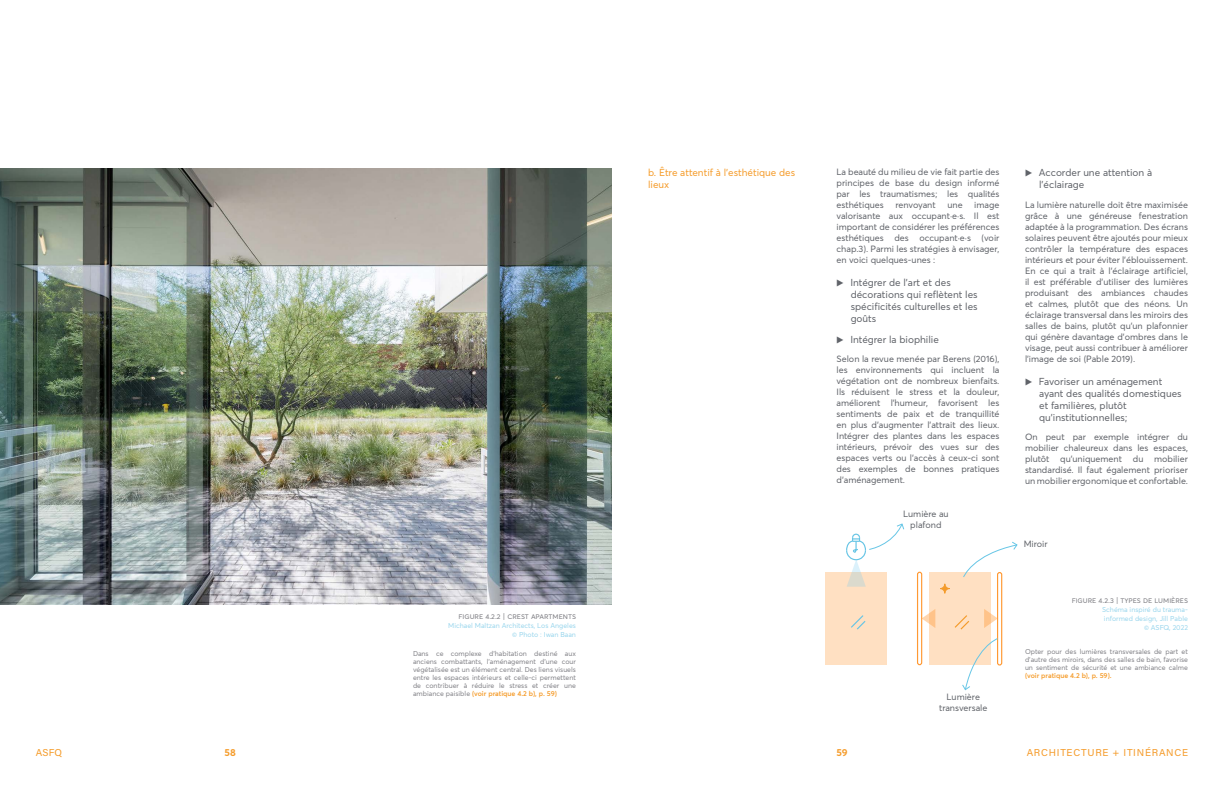
<style>
.page{position:relative;width:1224px;height:792px;background:#fff}
.page>*{position:absolute;margin:0;border:0;box-sizing:border-box;transform-origin:0 0}
.t1{font:10px/12px "Averta";color:#606369}
.t2{font:10px/12px "Averta";color:#f59c2b}
.t3{font:10px "Acumin Variable Concept";letter-spacing:.075em;color:#f59c2c}
.t4{font:10px "Acumin Variable Concept";color:#f59c2b}
.t5{font:700 10px "Averta";color:#f59c2b}
.t6{font:9px/11px "Averta";color:#606369;text-align:justify}
.t7{font:8px "Averta";color:#838388}
.t8{font:7px/8px "Averta";color:#838388;text-align:justify}
.t9{font:7px/9px "Averta";color:#9ad6ed;text-align:right}
.t10{font:600 7px "Averta";color:#f59c2b}
.s1{font-weight:600;color:#f59c2b}
.s2{font-weight:600;font-size:11px}
</style>
<div class="page">
<img style="left:0;top:168px;width:612px;height:436px">
<div style="left:825px;top:573px;width:62px;height:92px;background:#ffe0c2"></div>
<svg style="left:851px;top:615px;width:15px;height:15px"></svg>
<div style="left:929px;top:573px;width:62px;height:92px;background:#ffe0c2"></div>
<svg style="left:940px;top:584px;width:10px;height:9px"></svg>
<div style="left:940px;top:584px;width:10px;height:10px;border:1px solid #f49b2a;border-radius:50%"></div>
<svg style="left:954px;top:615px;width:16px;height:15px"></svg>
<div style="left:997px;top:572px;width:5px;height:94px;border:1px solid #f93;border-radius:2px"></div>
<div style="left:917px;top:572px;width:5px;height:93px;border:1px solid #f93;border-radius:2px"></div>
<svg style="left:922px;top:609px;width:13px;height:19px"></svg>
<svg style="left:984px;top:609px;width:14px;height:19px"></svg>
<svg style="left:845px;top:523px;width:60px;height:64px"></svg>
<svg style="left:962px;top:638px;width:36px;height:53px"></svg>
<svg style="left:963px;top:541px;width:55px;height:37px"></svg>
<p class="t7" style="left:459px;top:611px;width:78px">FIGURE 4.2.2 | Crest apar</p>
<p class="t7" style="left:549px;top:611px;width:29px">tments</p>
<p class="t9" style="left:448px;top:621px;width:129px">Michael Maltzan Architects, Los Angeles © Photo : Iwan Baan</p>
<p class="t8" style="left:413px;top:649px;width:165px">Dans ce complexe d’habitation destiné aux anciens combattants, l’aménagement d’une cour végétalisée est un élément central. Des liens visuels entre les espaces intérieurs et celle-ci permettent de contribuer à réduire le stress et créer une ambiance paisible <span class="s1">(voir pratique 4.2 b), p. 59)</span></p>
<p class="t2" style="left:648px;top:166px;width:149px">b. Être attentif à l’esthétique des lieux</p>
<p class="t6" style="left:837px;top:167px;width:165px">La beauté du milieu de vie fait partie des principes de base du design informé par les traumatismes ; les qualités esthétiques</p>
<p class="t6" style="left:837px;top:200px;width:165px;text-indent:138px">image valorisante aux occupant·e·s. Il est important de considérer les préférences esthétiques des occupant·e·s (voir chap.3). Parmi les stratégies à envisager, en voici quelques-unes :</p>
<p class="t1" style="left:851px;top:277px;width:129px;text-indent:-14px"><span class="s2">▶</span> Intégrer de l’art et des décorations qui reflètent les spécificités culturelles et les goûts</p>
<p class="t1" style="left:837px;top:333px;width:104px"><span class="s2">▶</span> Intégrer la biophilie</p>
<p class="t6" style="left:837px;top:354px;width:165px">Selon la revue menée par Berens (2016), les environnements qui incluent la végétation ont de nombreux bienfaits.<br>Ils réduisent le stress et la douleur, améliorent l’humeur, favorisent les sentiments de paix et de tranquillité en plus d’augmenter l’attrait des lieux.<br>Intégrer des plantes dans les espaces intérieurs, prévoir des vues sur des espaces verts ou l’accès à ceux-ci sont des exemples de bonnes pratiques d’aménagement.</p>
<p class="t6" style="left:896px;top:200px;width:42px">renvoyant</p>
<p class="t6" style="left:947px;top:200px;width:17px">une</p>
<p class="t6" style="left:903px;top:508px;width:47px;text-align:center">Lumière au plafond</p>
<p class="t6" style="left:939px;top:691px;width:50px;text-align:center">Lumière transversale</p>
<p class="t1" style="left:1039px;top:166px;width:114px;text-indent:-14px"><span class="s2">▶</span> Accorder une attention à l’éclairage</p>
<p class="t6" style="left:1025px;top:199px;width:165px">La lumière naturelle doit être maximisée grâce à une généreuse fenestration adaptée à la programmation. Des écrans solaires peuvent être ajoutés pour mieux contrôler la température des espaces intérieurs et pour éviter l’éblouissement.<br>En ce qui a trait à l’éclairage artificiel, il est préférable d’utiliser des lumières produisant des ambiances chaudes et calmes, plutôt que des néons. Un éclairage transversal dans les miroirs des salles de bains, plutôt qu’un plafonnier qui génère davantage d’ombres dans le visage, peut aussi contribuer à améliorer l’image de soi (Pable 2019).</p>
<p class="t1" style="left:1039px;top:375px;width:144px;text-indent:-14px"><span class="s2">▶</span> Favoriser un aménagement ayant des qualités domestiques et familières, plutôt qu’institutionnelles ;</p>
<p class="t6" style="left:1025px;top:431px;width:164px">On peut par exemple intégrer du mobilier chaleureux dans les espaces, plutôt qu’uniquement du mobilier standardisé. Il faut également prioriser un mobilier ergonomique et confortable.</p>
<p class="t6" style="left:1024px;top:539px;width:25px">Miroir</p>
<p class="t7" style="left:1072px;top:595px;width:118px">FIGURE 4.2.3 | Types de lu mi ères</p>
<p class="t9" style="left:1102px;top:605px;width:87px">Schéma inspiré du trauma&shy;informed design, Jill Pable © ASFQ, 2022</p>
<p class="t8" style="left:1025px;top:648px;width:165px">Opter pour des lumières transversales de part et d'autre des miroirs, dans des salles de bain, favorise un sentiment de sécurité et une ambiance calme</p>
<p class="t10" style="left:1025px;top:671px;width:88px">(voir pratique 4.2 b), p. 59).</p>
<p class="t4" style="left:36px;top:746px;width:28px">ASFQ</p>
<p class="t5" style="left:225px;top:746px;width:13px">58</p>
<p class="t5" style="left:837px;top:746px;width:13px">59</p>
<p class="t3" style="left:1027px;top:745px;width:163px">ARCHITECTURE + ITINÉRANCE</p>
</div>
